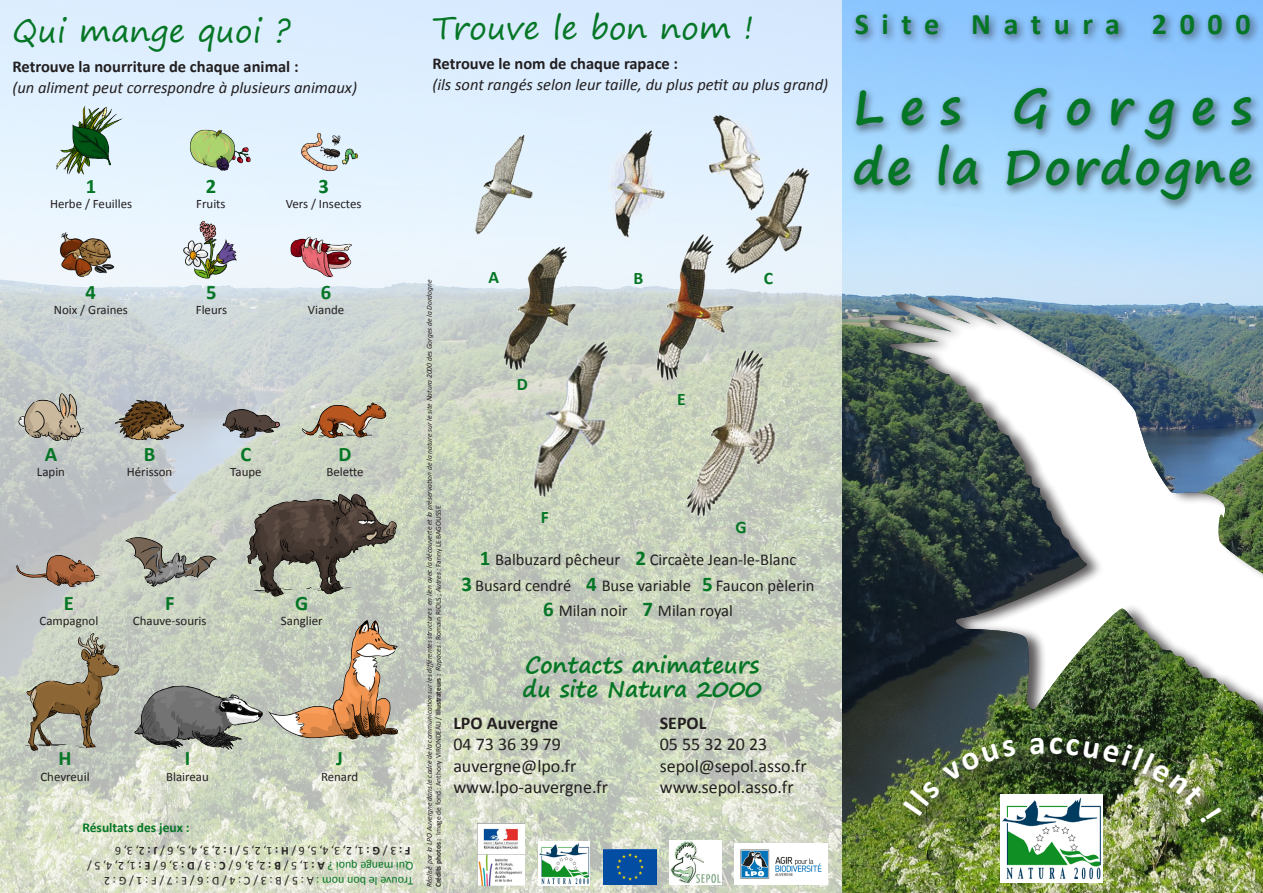
<style>
.page{position:relative;width:1263px;height:893px;background:#fff}
.page>*{position:absolute;margin:0;border:0;box-sizing:border-box;transform-origin:0 0}
.t1{font:700 48px "Segoe Print";letter-spacing:.05em;color:#057625}
.t2{font:700 48px "Segoe Print";letter-spacing:.33em;color:#057625}
.t3{font:31.5px "Segoe Print";color:#057625}
.t4{font:700 30px "Calibri";letter-spacing:.42em;color:#057625}
.t5{font:700 22.5px "Segoe Print";color:#057625}
.t6{font:700 20.55px "Calibri";color:#057625}
.t7{font:18px "Calibri";color:#231f20}
.t8{font:700 18px "Calibri";color:#231f20}
.t9{font:700 17.55px "Calibri";color:#057625}
.t10{font:16.5px "Calibri";color:#231f20}
.t11{font:italic 16.5px "Calibri";color:#231f20}
.t12{font:700 16.5px "Calibri";color:#231f20}
.t13{font:700 13.5px "Calibri";color:#057625}
.t14{font:12.9px "Calibri";color:#231f20}
.t15{font:12px "Calibri";color:#231f20}
.t16{font:italic 7.5px "Calibri";color:#231f20}
.t17{font:7.5px "Calibri";color:#231f20}
.s1{font-weight:700}
.s2{color:#057625}
.s3{font-style:italic}
.s4{font-weight:700;font-size:21px;color:#057625}
</style>
<div class="page">
<img style="left:0;top:0;width:1263px;height:893px">
<div style="left:848px;top:10px;width:413px;height:201px;background:#231f20;opacity:.68"></div>
<img style="left:478px;top:823px;width:46px;height:62px">
<img style="left:734px;top:843px;width:79px;height:41px">
<img style="left:538px;top:841px;width:51px;height:44px">
<img style="left:670px;top:840px;width:51px;height:44px">
<img style="left:604px;top:850px;width:52px;height:35px">
<img style="left:51px;top:86px;width:80px;height:91px">
<img style="left:182px;top:117px;width:72px;height:60px">
<img style="left:296px;top:82px;width:68px;height:92px">
<img style="left:287px;top:215px;width:83px;height:64px">
<img style="left:179px;top:215px;width:64px;height:72px">
<img style="left:57px;top:228px;width:68px;height:51px">
<img style="left:260px;top:613px;width:149px;height:132px">
<img style="left:130px;top:680px;width:139px;height:74px">
<img style="left:19px;top:628px;width:111px;height:129px">
<img style="left:14px;top:550px;width:88px;height:40px">
<img style="left:218px;top:402px;width:74px;height:39px">
<img style="left:123px;top:526px;width:105px;height:69px">
<img style="left:301px;top:400px;width:94px;height:39px">
<img style="left:244px;top:469px;width:166px;height:131px">
<img style="left:17px;top:380px;width:81px;height:66px">
<img style="left:116px;top:394px;width:68px;height:47px">
<img style="left:474px;top:90px;width:76px;height:229px">
<img style="left:682px;top:341px;width:130px;height:228px">
<img style="left:517px;top:320px;width:95px;height:249px">
<img style="left:652px;top:213px;width:93px;height:229px">
<img style="left:496px;top:207px;width:85px;height:229px">
<img style="left:703px;top:92px;width:122px;height:228px">
<img style="left:581px;top:91px;width:101px;height:229px">
<img style="left:813px;top:108px;width:450px;height:785px">
<img style="left:1000px;top:840px;width:102px;height:42px">
<div style="left:906px;top:740px;width:332px;height:100px;background:#231f20;opacity:.75"></div>
<img style="left:903px;top:740px;width:113px;height:76px">
<img style="left:1030px;top:737px;width:192px;height:86px">
<p class="t3" style="left:12px;top:3px;width:280px">Qui mange quoi ?</p>
<p class="t12" style="left:12px;top:56px;width:288px">Retrouve la nourriture de chaque animal :</p>
<p class="t11" style="left:12px;top:76px;width:346px">(un aliment peut correspondre à plusieurs animaux)</p>
<p class="t3" style="left:432px;top:-1px;width:323px">Trouve le bon nom !</p>
<p class="t12" style="left:432px;top:53px;width:247px">Retrouve le nom de chaque rapace :</p>
<p class="t11" style="left:432px;top:73px;width:397px">(ils sont rangés selon leur taille, du plus petit au plus grand)</p>
<p class="t6" style="left:86px;top:173px;width:12px">1</p>
<p class="t14" style="left:50px;top:196px;width:84px">Herbe / Feuilles</p>
<p class="t6" style="left:206px;top:173px;width:12px">2</p>
<p class="t14" style="left:196px;top:196px;width:31px">Fruits</p>
<p class="t6" style="left:318px;top:173px;width:12px">3</p>
<p class="t14" style="left:286px;top:196px;width:77px">Vers / Insectes</p>
<p class="t6" style="left:86px;top:279px;width:12px">4</p>
<p class="t14" style="left:54px;top:302px;width:76px">Noix / Graines</p>
<p class="t6" style="left:206px;top:279px;width:12px">5</p>
<p class="t14" style="left:196px;top:302px;width:33px">Fleurs</p>
<p class="t6" style="left:321px;top:279px;width:12px">6</p>
<p class="t14" style="left:308px;top:302px;width:38px">Viande</p>
<p class="t6" style="left:45px;top:441px;width:14px">A</p>
<p class="t14" style="left:37px;top:464px;width:30px">Lapin</p>
<p class="t6" style="left:144px;top:441px;width:13px">B</p>
<p class="t14" style="left:127px;top:464px;width:47px">Hérisson</p>
<p class="t6" style="left:240px;top:441px;width:12px">C</p>
<p class="t14" style="left:230px;top:464px;width:33px">Taupe</p>
<p class="t6" style="left:338px;top:441px;width:14px">D</p>
<p class="t14" style="left:326px;top:464px;width:39px">Belette</p>
<p class="t6" style="left:64px;top:590px;width:12px">E</p>
<p class="t14" style="left:39px;top:613px;width:60px">Campagnol</p>
<p class="t6" style="left:165px;top:590px;width:11px">F</p>
<p class="t14" style="left:133px;top:613px;width:75px">Chauve-souris</p>
<p class="t6" style="left:295px;top:590px;width:15px">G</p>
<p class="t14" style="left:281px;top:613px;width:43px">Sanglier</p>
<p class="t6" style="left:59px;top:745px;width:15px">H</p>
<p class="t14" style="left:40px;top:768px;width:51px">Chevreuil</p>
<p class="t6" style="left:185px;top:745px;width:7px">I</p>
<p class="t14" style="left:166px;top:768px;width:44px">Blaireau</p>
<p class="t13" style="left:82px;top:818px;width:109px">Résultats des jeux :</p>
<p class="t6" style="left:336px;top:745px;width:8px">J</p>
<p class="t14" style="left:321px;top:768px;width:39px">Renard</p>
<p class="t15" style="left:411px;top:859px;width:297px;rotate:-180deg"><span class="s1">F :</span> 3 / <span class="s1">G :</span> 1, 2, 3, 4, 5, 6 / <span class="s1">H :</span> 1, 2, 5 / <span class="s1">I :</span> 2, 3, 4, 5, 6 / <span class="s1">J :</span> 2, 3, 6</p>
<p class="t15" style="left:413px;top:874px;width:328px;rotate:-180deg"><span class="s2">Qui mange quoi ?</span> <span class="s1">A :</span> 1, 5 / <span class="s1">B :</span> 2, 3, 6 / <span class="s1">C</span> : 3 / <span class="s1">D :</span> 3, 6 / <span class="s1">E :</span> 1, 2, 4, 5 /</p>
<p class="t15" style="left:413px;top:888px;width:311px;rotate:-180deg"><span class="s2">Trouve le bon nom :</span> A : 5 / B : 3 / C : 4 / D : 6 / E : 7 / F : 1 / G : 2</p>
<p class="t16" style="left:424px;top:887px;width:609px;rotate:-90deg">Réalisé par la LPO Auvergne dans le cadre de la communication sur les différentes structures en lien avec la découverte et la préservation de la nature sur le site Natura 2000 des Gorges de la Dordogne</p>
<p class="t17" style="left:433px;top:887px;width:383px;rotate:-90deg"><span class="s1">Crédits photos :</span> Image de fond : Anthony VIRONDEAU / <span class="s1">Illustrateurs :</span> <span class="s3">Rapaces :</span> Romain RIOLS ; <span class="s3">Autres :</span> Fanny LE BAGOUSSE</p>
<p class="t9" style="left:488px;top:266px;width:12px">A</p>
<p class="t9" style="left:517px;top:373px;width:13px">D</p>
<p class="t9" style="left:541px;top:506px;width:10px">F</p>
<p class="t9" style="left:633px;top:267px;width:11px">B</p>
<p class="t9" style="left:764px;top:267px;width:11px">C</p>
<p class="t9" style="left:677px;top:388px;width:10px">E</p>
<p class="t9" style="left:735px;top:516px;width:13px">G</p>
<p class="t10" style="left:480px;top:550px;width:318px"><span class="s4">1</span> Balbuzard pêcheur <span class="s4">2</span> Circaète Jean-le-Blanc</p>
<p class="t10" style="left:462px;top:575px;width:354px"><span class="s4">3</span> Busard cendré <span class="s4">4</span> Buse variable <span class="s4">5</span> Faucon pèlerin</p>
<p class="t10" style="left:543px;top:600px;width:191px"><span class="s4">6</span> Milan noir <span class="s4">7</span> Milan royal</p>
<p class="t5" style="left:525px;top:644px;width:236px">Contacts animateurs</p>
<p class="t5" style="left:522px;top:668px;width:241px">du site Natura 2000</p>
<p class="t8" style="left:453px;top:711px;width:106px">LPO Auvergne</p>
<p class="t7" style="left:453px;top:733px;width:109px">04 73 36 39 79</p>
<p class="t7" style="left:453px;top:754px;width:125px">auvergne@lpo.fr</p>
<p class="t7" style="left:453px;top:776px;width:156px">www.lpo-auvergne.fr</p>
<p class="t8" style="left:660px;top:711px;width:48px">SEPOL</p>
<p class="t7" style="left:660px;top:733px;width:109px">05 55 32 20 23</p>
<p class="t7" style="left:660px;top:754px;width:148px">sepol@sepol.asso.fr</p>
<p class="t7" style="left:660px;top:776px;width:135px">www.sepol.asso.fr</p>
<p class="t4" style="left:855px;top:5px;width:397px">Site Natura 2000</p>
<p class="t2" style="left:853px;top:63px;width:400px">Les Gorges</p>
<p class="t1" style="left:853px;top:123px;width:401px">de la Dordogne</p>
</div>
